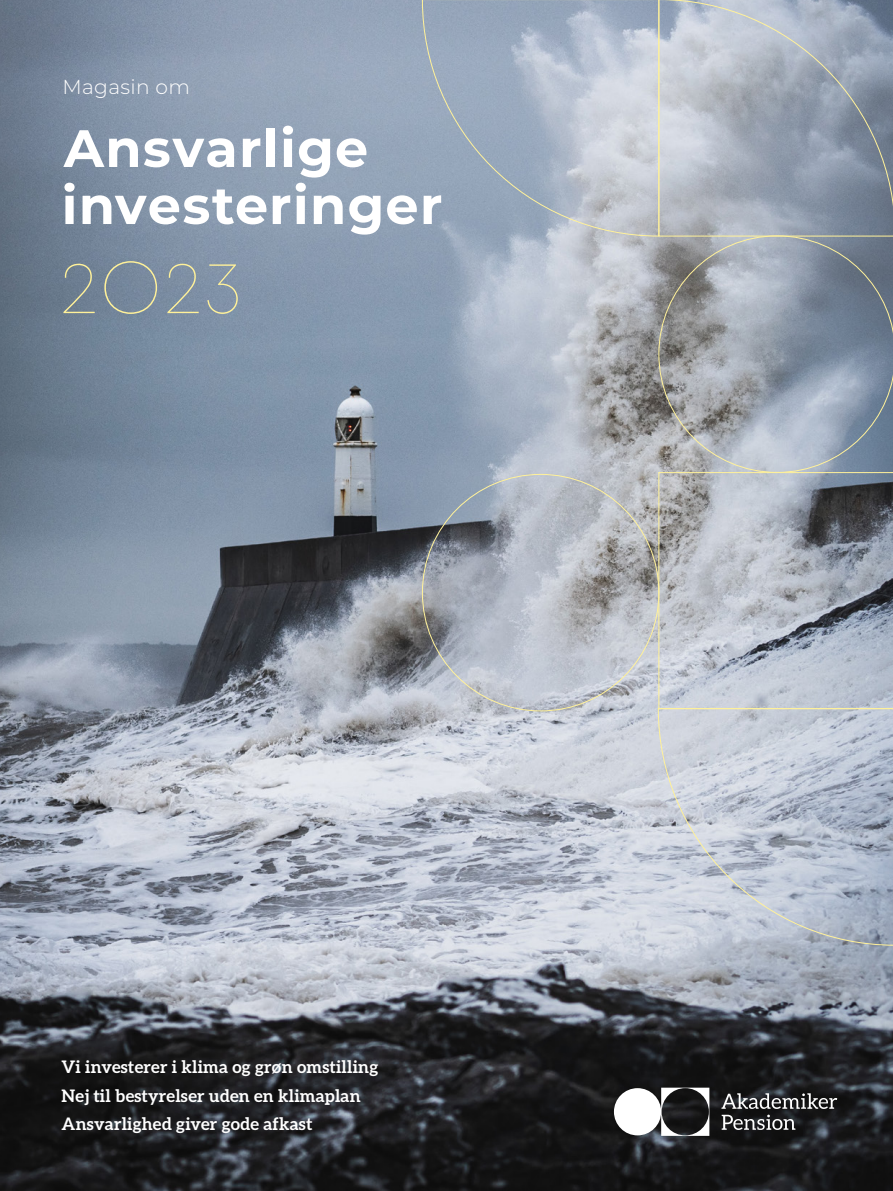
<style>
.page{position:relative;width:893px;height:1191px;background:#fff}
.page>*{position:absolute;margin:0;border:0;box-sizing:border-box;transform-origin:0 0}
.t1{font:100 73.2px "Mont";color:#fff19a}
.t2{font:700 52.5px "Montserrat";letter-spacing:.025em;color:#fff}
.t3{font:300 20.25px "Montserrat";letter-spacing:.015em;color:#fff}
.t4{font:700 17.25px "Aleo";letter-spacing:.01em;color:#fff}
</style>
<div class="page">
<img style="left:0;top:0;width:893px;height:1191px">
<svg style="left:660px;top:0;width:233px;height:235px;background:#a1aab7"></svg>
<svg style="left:421px;top:0;width:239px;height:237px;background:#abb6c5"></svg>
<svg style="left:657px;top:707px;width:236px;height:239px;background:#bdc4d1"></svg>
<svg style="left:658px;top:235px;width:235px;height:237px;background:#939ca6"></svg>
<svg style="left:658px;top:472px;width:235px;height:237px;background:#a6abb4"></svg>
<svg style="left:661px;top:1087px;width:48px;height:48px"></svg>
<div style="left:614px;top:1088px;width:47px;height:47px;background:#fff;border-radius:50%"></div>
<svg style="left:721px;top:1093px;width:116px;height:37px;background:#48494a"></svg>
<p class="t3" style="left:63px;top:73px;width:129px">Magasin om</p>
<p class="t2" style="left:64px;top:110px;width:306px">Ansvarlige</p>
<p class="t2" style="left:62px;top:167px;width:382px">investeringer</p>
<p class="t1" style="left:61px;top:242px;width:183px">2O23</p>
<p class="t4" style="left:62px;top:1057px;width:318px">Vi investerer i klima og grøn omstilling</p>
<p class="t4" style="left:62px;top:1085px;width:301px">Nej til bestyrelser uden en klimaplan</p>
<p class="t4" style="left:62px;top:1114px;width:252px">Ansvarlighed giver gode afkast</p>
</div>
